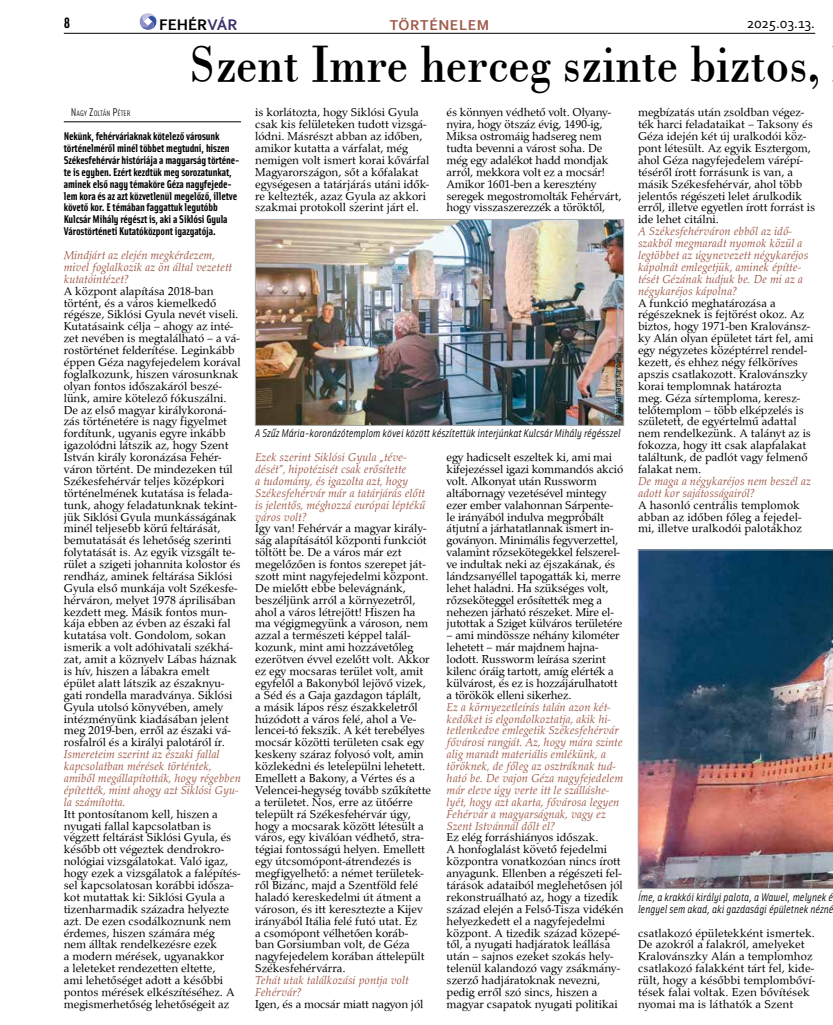
<style>
.page{position:relative;width:833px;height:1025px;background:#fff}
.page>*{position:absolute;margin:0;border:0;box-sizing:border-box;transform-origin:0 0}
.t1{font:52.5px "Bodoni PFL";color:#000;scale:.9 1}
.t2{font:700 16.12px "Corbel";color:#000}
.t3{font:15px "Corbel";letter-spacing:-.02em;color:#000}
.t4{font:700 15px "Corbel";letter-spacing:.04em;color:#a15b4b}
.t5{font:700 15px "Solex";color:#000}
.t6{font:11.88px/11.9px "Palladius";color:#000}
.t7{font:italic 11.88px/11.9px "Palladius";color:#a15b4b}
.t8{font:700 11.25px/11.9px "Solex";letter-spacing:-.01em;color:#000}
.t9{font:italic 11.25px/11.9px "Solex";color:#000}
.t10{font:8.75px "Solex";color:#000}
.t11{font:7.88px "Solex";color:#000}
.s1{color:#3c316c}
.s2{font-size:11.25px}
</style>
<div class="page">
<hr style="left:64px;top:33px;width:751px;height:1px;background:#000">
<svg style="left:140px;top:13px;width:16px;height:17px"></svg>
<hr style="left:64px;top:121px;width:177px;height:1px;background:#000">
<img style="left:257px;top:221px;width:365px;height:202px">
<div style="left:255px;top:219px;width:369px;height:206px;border:1px solid #a7a9ac"></div>
<img style="left:638px;top:549px;width:195px;height:339px">
<p class="t5" style="left:64px;top:13px;width:8px">8</p>
<h2 class="t2" style="left:159px;top:15px;width:80px">FEHÉR<span class="s1">VÁR</span></h2>
<p class="t4" style="left:390px;top:15px;width:101px">TÖRTÉNELEM</p>
<p class="t3" style="left:747px;top:13px;width:70px">2025.03.13.</p>
<h1 class="t1" style="left:190px;top:27px;width:701px">Szent Imre herceg szinte biztos,</h1>
<p class="t11" style="left:71px;top:109px;width:60px"><span class="s2">N</span> AGY <span class="s2">Z</span>OLTÁN <span class="s2">P</span>ÉTER</p>
<p class="t8" style="left:64px;top:130px;width:177px">Nekünk, fehérváriaknak kötelező városunk történelméről minél többet megtudni, hiszen Székesfehérvár históriája a magyarság történe&shy;te is egyben. Ezért kezdtük meg sorozatunkat, aminek első nagy témaköre Géza nagyfejede&shy;lem kora és az azt közvetlenül megelőző, illetve követő kor. E témában faggattuk legutóbb Kulcsár Mihály régészt is, aki a Siklósi Gyula Várostörténeti Kutatóközpont igazgatója.</p>
<p class="t7" style="left:64px;top:249px;width:170px">Mindjárt az elején megkérdezem, mivel foglalkozik az ön által vezetett kutatóintézet?</p>
<p class="t6" style="left:64px;top:285px;width:178px">A központ alapítása 2018-ban történt, és a város kiemelkedő régésze, Siklósi Gyula nevét viseli.<br>Kutatásaink célja – ahogy az inté&shy;zet nevében is megtalálható – a vá&shy;rostörténet felderítése. Leginkább éppen Géza nagyfejedelem korával foglalkozunk, hiszen városunknak olyan fontos időszakáról beszé&shy;lünk, amire kötelező fókuszálni.<br>De az első magyar királykoroná&shy;zás történetére is nagy figyelmet fordítunk, ugyanis egyre inkább igazolódni látszik az, hogy Szent István király koronázása Fehér&shy;váron történt. De mindezeken túl Székesfehérvár teljes középkori történelmének kutatása is felada&shy;tunk, ahogy feladatunknak tekint&shy;jük Siklósi Gyula munkásságának minél teljesebb körű feltárását, bemutatását és lehetőség szerinti folytatását is. Az egyik vizsgált te&shy;rület a szigeti johannita kolostor és rendház, aminek feltárása Siklósi Gyula első munkája volt Székesfe&shy;hérváron, melyet 1978 áprilisában kezdett meg. Másik fontos mun&shy;kája ebben az évben az északi fal kutatása volt. Gondolom, sokan ismerik a volt adóhivatali székhá&shy;zat, amit a köznyelv Lábas háznak is hív, hiszen a lábakra emelt épület alatt látszik az északnyu&shy;gati rondella maradványa. Siklósi Gyula utolsó könyvében, amely intézményünk kiadásában jelent meg 2019-ben, erről az északi vá&shy;rosfalról és a királyi palotáról ír.</p>
<p class="t7" style="left:64px;top:748px;width:178px">Ismereteim szerint az északi fallal kapcsolatban mérések történtek, amiből megállapították, hogy régebben építették, mint ahogy azt Siklósi Gyu&shy;la számította.</p>
<p class="t6" style="left:64px;top:807px;width:178px">Itt pontosítanom kell, hiszen a nyugati fallal kapcsolatban is végzett feltárást Siklósi Gyula, és később ott végeztek dendrokro&shy;nológiai vizsgálatokat. Való igaz, hogy ezek a vizsgálatok a falépítés&shy;sel kapcsolatosan korábbi idősza&shy;kot mutattak ki: Siklósi Gyula a tizenharmadik századra helyezte azt. De ezen csodálkoznunk nem érdemes, hiszen számára még<br>nem álltak rendelkezésre ezek<br>a modern mérések, ugyanakkor<br>a leleteket rendezetten eltette,<br>ami lehetőséget adott a későbbi pontos mérések elkészítéséhez. A megismerhetőség lehetőségeit az</p>
<p class="t6" style="left:255px;top:106px;width:176px">is korlátozta, hogy Siklósi Gyula csak kis felületeken tudott vizsgá&shy;lódni. Másrészt abban az időben, amikor kutatta a várfalat, még nemigen volt ismert korai kővárfal Magyarországon, sőt a kőfalakat egységesen a tatárjárás utáni idők&shy;re keltezték, azaz Gyula az akkori szakmai protokoll szerint járt el.</p>
<p class="t6" style="left:446px;top:106px;width:176px">és könnyen védhető volt. Olyan - nyira, hogy ötszáz évig, 1490-ig,<br>Miksa ostromáig hadsereg nem tudta bevenni a várost soha. De még egy adalékot hadd mondjak arról, mekkora volt ez a mocsár!<br>Amikor 1601-ben a keresztény seregek megostromolták Fehérvárt, hogy visszaszerezzék a töröktől,</p>
<p class="t10" style="left:612px;top:421px;width:70px;rotate:-90deg">Fotó: Várnagy Karolina</p>
<p class="t9" style="left:255px;top:427px;width:367px">A Szűz Mária-koronázótemplom kövei között készítettük interjúnkat Kulcsár Mihály régésszel</p>
<p class="t7" style="left:255px;top:451px;width:172px">Ezek szerint Siklósi Gyula „téve&shy;dését”, hipotézisét csak erősítette<br>a tudomány, és igazolta azt, hogy<br>Székesfehérvár már a tatárjárás előtt is jelentős, méghozzá európai léptékű város volt?</p>
<p class="t6" style="left:255px;top:522px;width:177px">Így van! Fehérvár a magyar király&shy;ság alapításától központi funkciót töltött be. De a város már ezt megelőzően is fontos szerepet ját&shy;szott mint nagyfejedelmi központ.<br>De mielőtt ebbe belevágnánk, beszéljünk arról a környezetről, ahol a város létrejött! Hiszen ha ma végigmegyünk a városon, nem azzal a természeti képpel talál&shy;kozunk, mint ami hozzávetőleg ezerötven évvel ezelőtt volt. Akkor ez egy mocsaras terület volt, amit egyfelől a Bakonyból lejövő vizek, a Séd és a Gaja gazdagon táplált,<br>a másik lápos rész északkeletről húzódott a város felé, ahol a Ve&shy;lencei-tó fekszik. A két terebélyes mocsár közötti területen csak egy keskeny száraz folyosó volt, amin közlekedni és letelepülni lehetett.<br>Emellett a Bakony, a Vértes és a Velencei-hegység tovább szűkítette a területet. Nos, erre az ütőérre települt rá Székesfehérvár úgy, hogy a mocsarak között létesült a város, egy kiválóan védhető, stra&shy;tégiai fontosságú helyen. Emellett egy útcsomópont-átrendezés is megfigyelhető: a német területek&shy;ről Bizánc, majd a Szentföld felé haladó kereskedelmi út átment a városon, és itt keresztezte a Kijev irányából Itália felé futó utat. Ez<br>a csomópont vélhetően koráb-<br>ban Gorsiumban volt, de Géza nagyfejedelem korában áttelepült Székesfehérvárra.</p>
<p class="t7" style="left:255px;top:973px;width:155px">Tehát utak találkozási pontja volt<br>Fehérvár?</p>
<p class="t6" style="left:255px;top:997px;width:170px">Igen, és a mocsár miatt nagyon jól</p>
<p class="t6" style="left:446px;top:451px;width:178px">egy hadicselt eszeltek ki, ami mai kifejezéssel igazi kommandós akció volt. Alkonyat után Russworm altábornagy vezetésével mintegy ezer ember valahonnan Sárpente&shy;le irányából indulva megpróbált átjutni a járhatatlannak ismert in&shy;goványon. Minimális fegyverzettel, valamint rőzsekötegekkel felszerel&shy;ve indultak neki az éjszakának, és lándzsanyéllel tapogatták ki, merre lehet haladni. Ha szükséges volt, rőzseköteggel erősítették meg a nehezen járható részeket. Mire el&shy;jutottak a Sziget külváros területére</p>
<p class="t6" style="left:446px;top:629px;width:175px">– ami mindössze néhány kilométer lehetett – már majdnem hajna&shy;lodott. Russworm leírása szerint kilenc óráig tartott, amíg elérték a külvárost, és ez is hozzájárulhatott a törökök elleni sikerhez.</p>
<p class="t7" style="left:446px;top:700px;width:178px">Ez a környezetleírás talán azon két&shy;kedőket is elgondolkoztatja, akik hi&shy;tetlenkedve emlegetik Székesfehérvár fővárosi rangját. Az, hogy mára szinte alig maradt materiális emlékünk, a töröknek, de főleg az osztráknak tud&shy;ható be. De vajon Géza nagyfejedelem már eleve úgy verte itt le szálláshe&shy;lyét, hogy azt akarta, fővárosa legyen Fehérvár a magyarságnak, vagy ez Szent Istvánnál dőlt el?</p>
<p class="t6" style="left:446px;top:831px;width:179px">Ez elég forráshiányos időszak.<br>A honfoglalást követő fejedelmi központra vonatkozóan nincs írott anyagunk. Ellenben a régészeti fel&shy;tárások adataiból meglehetősen jól rekonstruálható az, hogy a tizedik század elején a Felső-Tisza vidékén helyezkedett el a nagyfejedelmi központ. A tizedik század közepé&shy;től, a nyugati hadjáratok leállása után – sajnos ezeket szokás hely&shy;telenül kalandozó vagy zsákmány&shy;szerző hadjáratoknak nevezni, pedig erről szó sincs, hiszen a magyar csapatok nyugati politikai</p>
<p class="t6" style="left:638px;top:106px;width:179px">megbízatás után zsoldban végez&shy;ték harci feladataikat – Taksony és Géza idején két új uralkodói köz&shy;pont létesült. Az egyik Esztergom, ahol Géza nagyfejedelem várépí&shy;téséről írott forrásunk is van, a másik Székesfehérvár, ahol több jelentős régészeti lelet árulkodik erről, illetve egyetlen írott forrást is ide lehet citálni.</p>
<p class="t7" style="left:638px;top:225px;width:172px">A Székesfehérváron ebből az idő&shy;szakból megmaradt nyomok közül a legtöbbet az úgynevezett négykaréjos kápolnát emlegetjük, aminek építte&shy;tését Gézának tudjuk be. De mi az a négykaréjos kápolna?</p>
<p class="t6" style="left:638px;top:296px;width:177px">A funkció meghatározása a régészeknek is fejtörést okoz. Az biztos, hogy 1971-ben Kralovánsz&shy;ky Alán olyan épületet tárt fel, ami egy négyzetes középtérrel rendel&shy;kezett, és ehhez négy félköríves apszis csatlakozott. Kralovánszky korai templomnak határozta<br>meg. Géza sírtemploma, keresz&shy;telőtemplom – több elképzelés is született, de egyértelmű adattal nem rendelkezünk. A talányt az is fokozza, hogy itt csak alapfalakat találtunk, de padlót vagy felmenő falakat nem.</p>
<p class="t7" style="left:638px;top:475px;width:174px">De maga a négykaréjos nem beszél az adott kor sajátosságairól?</p>
<p class="t6" style="left:638px;top:498px;width:165px">A hasonló centrális templomok abban az időben főleg a fejedel&shy;mi, illetve uralkodói palotákhoz</p>
<p class="t9" style="left:638px;top:890px;width:197px">Íme, a krakkói királyi palota, a Wawel, melynek é lengyel sem akad, aki gazdasági épületnek nézné</p>
<p class="t6" style="left:638px;top:926px;width:179px">csatlakozó épületekként ismertek.<br>De azokról a falakról, amelyeket Kralovánszky Alán a templomhoz csatlakozó falakként tárt fel, kide&shy;rült, hogy a későbbi templombőví&shy;tések falai voltak. Ezen bővítések nyomai ma is láthatók a Szent</p>
</div>
